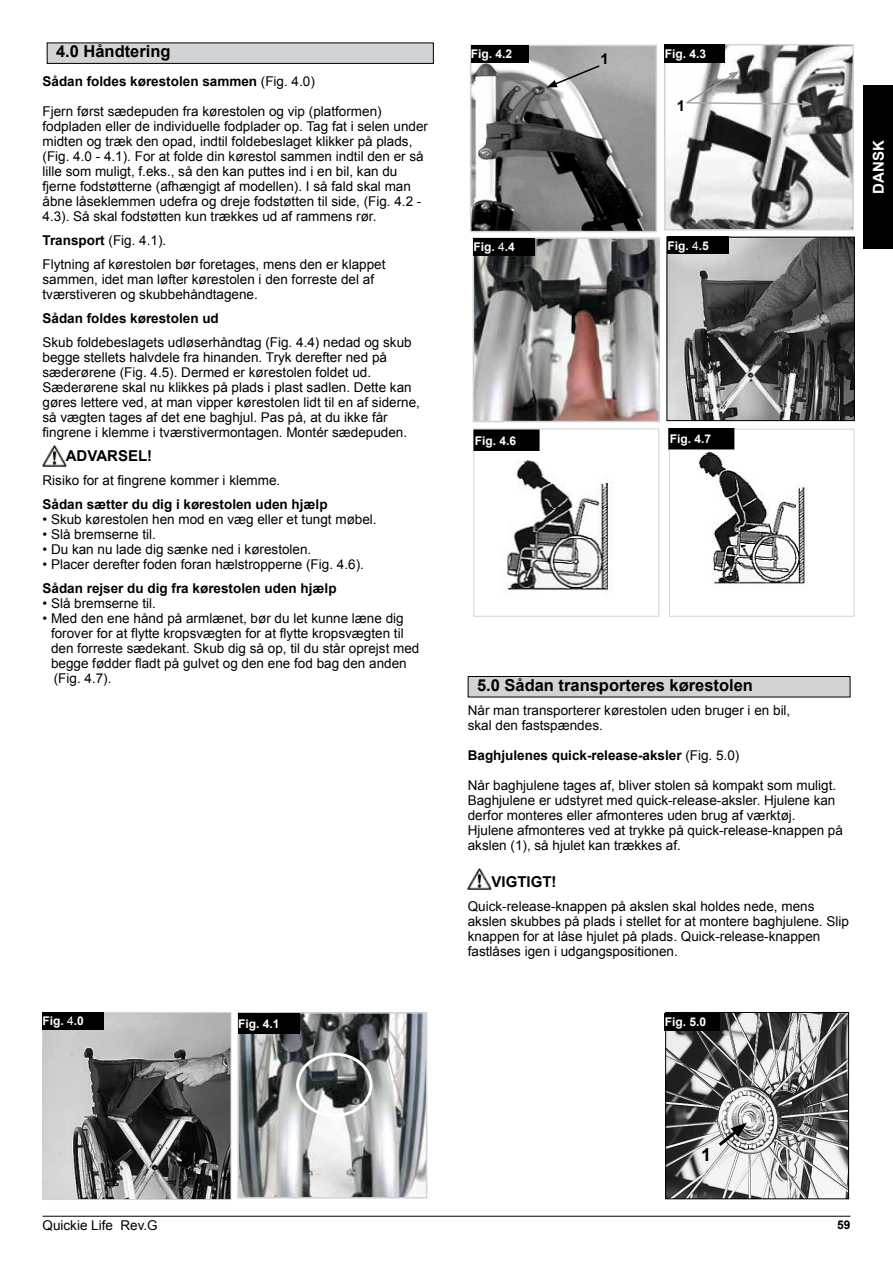
<style>
.page{position:relative;width:893px;height:1263px;background:#fff}
.page>*{position:absolute;margin:0;border:0;box-sizing:border-box;transform-origin:0 0}
.t1{font:700 18px "Arial";color:#000}
.DK-HEADING{font:700 16.5px "Arial";color:#000}
.BODY_TEXT{font:700 15px "Arial";color:#000}
.t2{font:700 15px "Arial";color:#fff}
.LABELS{font:700 15px "Arial";color:#000}
.BODY_TEXT-2{font:13.5px/15px "Arial";color:#000}
.BODY_TEXT-3{font:700 13.5px "Arial";color:#000}
.FIG{font:700 12px "Arial";color:#fff}
.t3{font:700 12px "Arial";color:#000}
.s1{font-weight:400}
.s2{font-weight:700}
</style>
<div class="page">
<div style="left:863px;top:85px;width:30px;height:164px;background:#000"></div>
<hr style="left:43px;top:1216px;width:807px;height:1px;background:#000">
<img style="left:468px;top:869px;width:24px;height:21px">
<div style="left:47px;top:43px;width:386px;height:20px;background:#d1d3d4"></div>
<div style="left:47px;top:43px;width:387px;height:21px;border:1px solid #000"></div>
<img style="left:43px;top:445px;width:23px;height:21px">
<img style="left:45px;top:1014px;width:184px;height:184px">
<div style="left:43px;top:1012px;width:188px;height:188px;border:1px solid #d1d3d4"></div>
<div style="left:43px;top:1012px;width:61px;height:17px;background:#000"></div>
<img style="left:671px;top:443px;width:134px;height:141px">
<div style="left:669px;top:429px;width:185px;height:188px;border:1px solid #d1d3d4"></div>
<div style="left:669px;top:429px;width:65px;height:20px;background:#000"></div>
<div style="left:668px;top:428px;width:66px;height:21px;border:2px solid #000"></div>
<img style="left:669px;top:239px;width:184px;height:180px">
<div style="left:667px;top:237px;width:188px;height:184px;border:1px solid #000"></div>
<div style="left:667px;top:237px;width:62px;height:17px;background:#000"></div>
<img style="left:667px;top:1014px;width:180px;height:183px">
<div style="left:665px;top:1012px;width:184px;height:187px;border:1px solid #000"></div>
<div style="left:665px;top:1013px;width:55px;height:17px;background:#000"></div>
<svg style="left:715px;top:1123px;width:32px;height:26px"></svg>
<div style="left:468px;top:676px;width:382px;height:21px;background:#d1d3d4"></div>
<div style="left:468px;top:676px;width:382px;height:21px;border:1px solid #000"></div>
<img style="left:240px;top:1015px;width:184px;height:180px">
<div style="left:237px;top:1012px;width:190px;height:186px;border:2px solid #d1d3d4"></div>
<div style="left:296px;top:1052px;width:77px;height:65px;border:3px solid #fff;border-radius:50%"></div>
<div style="left:238px;top:1013px;width:61px;height:21px;background:#000"></div>
<img style="left:473px;top:48px;width:181px;height:181px">
<div style="left:470px;top:45px;width:187px;height:187px;border:2px solid #d1d3d4"></div>
<div style="left:471px;top:45px;width:58px;height:18px;background:#000"></div>
<svg style="left:546px;top:64px;width:55px;height:24px"></svg>
<img style="left:667px;top:47px;width:184px;height:180px">
<div style="left:664px;top:44px;width:190px;height:186px;border:2px solid #d1d3d4"></div>
<div style="left:665px;top:45px;width:60px;height:18px;background:#000"></div>
<svg style="left:684px;top:71px;width:129px;height:37px"></svg>
<img style="left:476px;top:240px;width:181px;height:179px">
<div style="left:473px;top:237px;width:187px;height:185px;border:2px solid #d1d3d4"></div>
<div style="left:473px;top:238px;width:62px;height:17px;background:#000"></div>
<img style="left:507px;top:460px;width:106px;height:131px">
<div style="left:473px;top:428px;width:186px;height:189px;border:1px solid #d1d3d4"></div>
<div style="left:474px;top:430px;width:65px;height:20px;background:#000"></div>
<div style="left:473px;top:429px;width:67px;height:22px;border:2px solid #000"></div>
<p class="DK-HEADING" style="left:56px;top:40px;width:116px">4.0 Håndtering</p>
<p class="BODY_TEXT-3" style="left:43px;top:73px;width:274px">Sådan foldes kørestolen sammen <span class="s1">(Fig. 4.0)</span></p>
<p class="BODY_TEXT-2" style="left:43px;top:104px;width:387px">Fjern først sædepuden fra kørestolen og vip (platformen) fodpladen eller de individuelle fodplader op. Tag fat i selen under midten og træk den opad, indtil foldebeslaget klikker på plads, (Fig. 4.0 - 4.1). For at folde din kørestol sammen indtil den er så lille som muligt, f.eks., så den kan puttes ind i en bil, kan du fjerne fodstøtterne (afhængigt af modellen). I så fald skal man åbne låseklemmen udefra og dreje fodstøtten til side, (Fig. 4.2 - 4.3). Så skal fodstøtten kun trækkes ud af rammens rør.</p>
<p class="BODY_TEXT-2" style="left:43px;top:233px;width:125px"><span class="s2">Transport</span> (Fig. 4.1).</p>
<p class="BODY_TEXT-2" style="left:43px;top:257px;width:344px">Flytning af kørestolen bør foretages, mens den er klappet sammen, idet man løfter kørestolen i den forreste del af tværstiveren og skubbehåndtagene.</p>
<p class="BODY_TEXT-3" style="left:43px;top:310px;width:178px">Sådan foldes kørestolen ud</p>
<p class="BODY_TEXT-2" style="left:43px;top:335px;width:379px">Skub foldebeslagets udløserhåndtag (Fig. 4.4) nedad og skub begge stellets halvdele fra hinanden. Tryk derefter ned på sæderørene (Fig. 4.5). Dermed er kørestolen foldet ud.<br>Sæderørene skal nu klikkes på plads i plast sadlen. Dette kan gøres lettere ved, at man vipper kørestolen lidt til en af siderne, så vægten tages af det ene baghjul. Pas på, at du ikke får fingrene i klemme i tværstivermontagen. Montér sædepuden.</p>
<p class="BODY_TEXT" style="left:66px;top:446px;width:88px">ADVARSEL!</p>
<p class="BODY_TEXT-2" style="left:43px;top:473px;width:239px">Risiko for at fingrene kommer i klemme.</p>
<p class="BODY_TEXT-3" style="left:43px;top:496px;width:287px">Sådan sætter du dig i kørestolen uden hjælp</p>
<p class="BODY_TEXT-2" style="left:43px;top:512px;width:336px">• Skub kørestolen hen mod en væg eller et tungt møbel.</p>
<p class="BODY_TEXT-2" style="left:43px;top:527px;width:115px">• Slå bremserne til.</p>
<p class="BODY_TEXT-2" style="left:43px;top:542px;width:270px">• Du kan nu lade dig sænke ned i kørestolen.</p>
<p class="BODY_TEXT-2" style="left:43px;top:557px;width:323px">• Placer derefter foden foran hælstropperne (Fig. 4.6).</p>
<p class="BODY_TEXT-3" style="left:43px;top:580px;width:296px">Sådan rejser du dig fra kørestolen uden hjælp</p>
<p class="BODY_TEXT-2" style="left:43px;top:596px;width:115px">• Slå bremserne til.</p>
<p class="BODY_TEXT-2" style="left:51px;top:611px;width:370px;text-indent:-8px">• Med den ene hånd på armlænet, bør du let kunne læne dig forover for at flytte kropsvægten for at flytte kropsvægten til den forreste sædekant. Skub dig så op, til du står oprejst med begge fødder fladt på gulvet og den ene fod bag den anden</p>
<p class="BODY_TEXT-2" style="left:54px;top:671px;width:59px">(Fig. 4.7).</p>
<p class="FIG" style="left:471px;top:46px;width:43px">Fig. 4.2</p>
<p class="LABELS" style="left:600px;top:49px;width:10px">1</p>
<p class="FIG" style="left:665px;top:46px;width:43px">Fig. 4.3</p>
<p class="LABELS" style="left:677px;top:95px;width:10px">1</p>
<p class="FIG" style="left:473px;top:239px;width:43px">Fig. <span class="s1">4</span>.4</p>
<p class="FIG" style="left:475px;top:432px;width:43px">Fig. 4.6</p>
<p class="FIG" style="left:667px;top:238px;width:43px">Fig. <span class="s1">4</span>.5</p>
<p class="FIG" style="left:670px;top:431px;width:43px">Fig. 4.7</p>
<p class="DK-HEADING" style="left:477px;top:674px;width:278px">5.0 Sådan transporteres kørestolen</p>
<p class="t2" style="left:868px;top:194px;width:55px;rotate:-90deg">DANSK</p>
<p class="BODY_TEXT-2" style="left:468px;top:703px;width:324px">Når man transporterer kørestolen uden bruger i en bil,</p>
<p class="BODY_TEXT-2" style="left:468px;top:718px;width:137px">skal den fastspændes.</p>
<p class="BODY_TEXT-3" style="left:468px;top:747px;width:273px">Baghjulenes quick-release-aksler <span class="s1">(Fig. 5.0)</span></p>
<p class="BODY_TEXT-2" style="left:468px;top:778px;width:370px">Når baghjulene tages af, bliver stolen så kompakt som muligt.</p>
<p class="BODY_TEXT-2" style="left:468px;top:793px;width:377px">Baghjulene er udstyret med quick-release-aksler. Hjulene kan derfor monteres eller afmonteres uden brug af værktøj.<br>Hjulene afmonteres ved at trykke på quick-release-knappen på akslen (1), så hjulet kan trækkes af.</p>
<p class="BODY_TEXT" style="left:492px;top:872px;width:67px">VIGTIGT!</p>
<p class="BODY_TEXT-2" style="left:468px;top:899px;width:383px">Quick-release-knappen på akslen skal holdes nede, mens akslen skubbes på plads i stellet for at montere baghjulene. Slip knappen for at låse hjulet på plads. Quick-release-knappen fastlåses igen i udgangspositionen.</p>
<p class="FIG" style="left:43px;top:1013px;width:43px">Fig. <span class="s1">4</span>.0</p>
<p class="FIG" style="left:238px;top:1016px;width:43px">Fig. 4.1</p>
<p class="FIG" style="left:665px;top:1014px;width:43px">Fig. 5.0</p>
<p class="t1" style="left:701px;top:1143px;width:12px">1</p>
<p class="BODY_TEXT-2" style="left:43px;top:1218px;width:117px">Quickie Life Rev.G</p>
<p class="t3" style="left:837px;top:1217px;width:15px">59</p>
</div>
